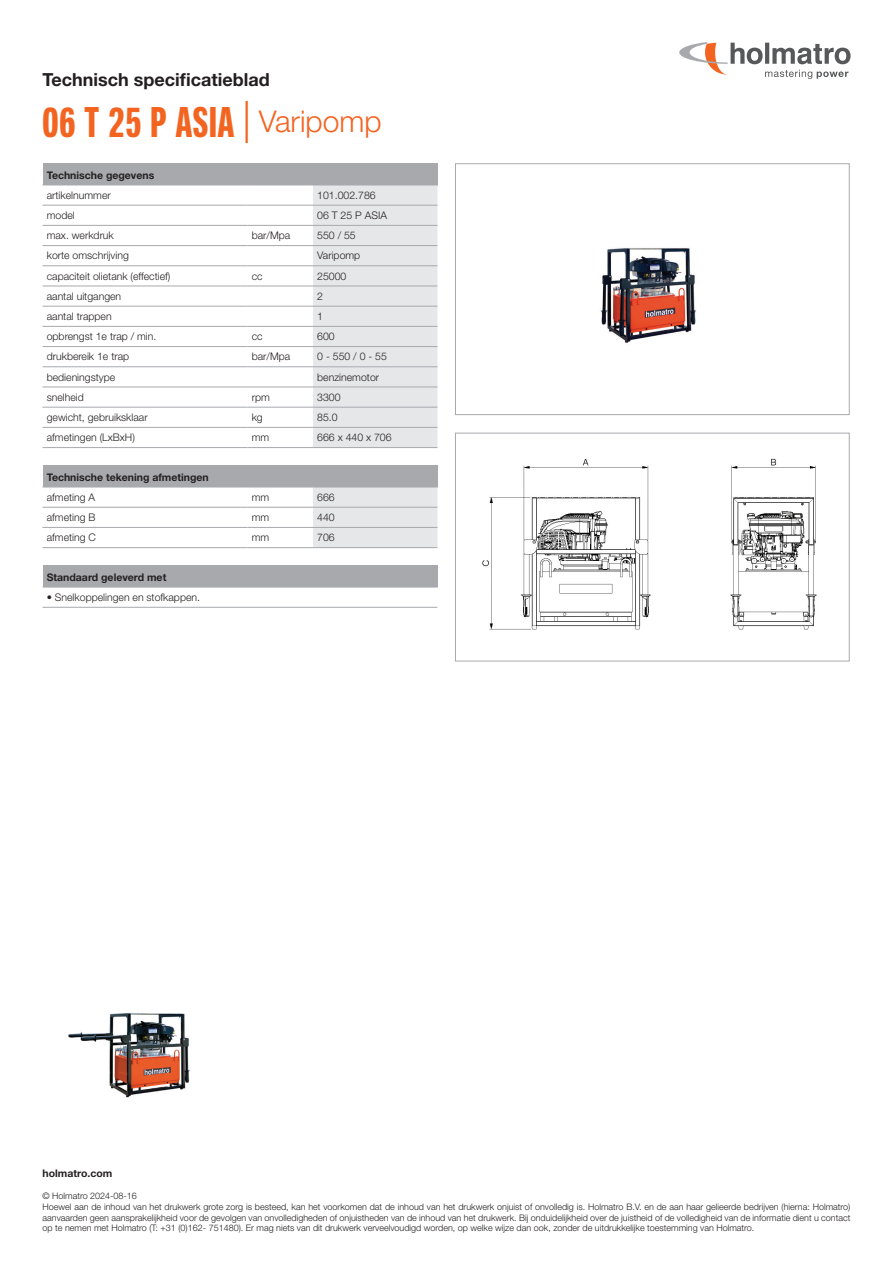
<style>
.page{position:relative;width:893px;height:1263px;background:#fff}
.page>*{position:absolute;margin:0;border:0;box-sizing:border-box;transform-origin:0 0}
.t1{font:700 42px "Neue Helvetica Pro 79 Cm";letter-spacing:.02em;color:#f36421}
.t2{font:700 18px "Helvetica Neue LT Std";color:#231f20}
.t3{font:300 10.5px "Helvetica Neue LT Std";color:#231f20}
.t4{font:700 10.5px "Helvetica Neue LT Std";color:#231f20}
.t5{font:300 9px/10.8px "Helvetica Neue LT Std";color:#231f20}
.s1{font-family:"Helvetica Neue LT Std";font-weight:300}
.s2{font-family:"Helvetica Neue LT Std";font-weight:300;font-size:30px}
</style>
<div class="page">
<svg style="left:679px;top:42px;width:171px;height:37px"></svg>
<div style="left:43px;top:164px;width:394px;height:21px;background:#a8a9ad"></div>
<svg style="left:313px;top:164px;width:125px;height:284px;background:#e0e1e3"></svg>
<hr style="left:43px;top:185px;width:204px;height:1px;background:#a8a9ad">
<hr style="left:247px;top:185px;width:66px;height:1px;background:#a8a9ad">
<hr style="left:313px;top:185px;width:125px;height:1px;background:#a8a9ad">
<hr style="left:43px;top:205px;width:204px;height:1px;background:#a8a9ad">
<hr style="left:247px;top:205px;width:66px;height:1px;background:#a8a9ad">
<hr style="left:313px;top:205px;width:124px;height:1px;background:#a8a9ad">
<hr style="left:43px;top:225px;width:204px;height:1px;background:#a8a9ad">
<hr style="left:247px;top:225px;width:66px;height:1px;background:#a8a9ad">
<hr style="left:313px;top:225px;width:124px;height:1px;background:#a8a9ad">
<hr style="left:43px;top:245px;width:204px;height:1px;background:#a8a9ad">
<hr style="left:247px;top:245px;width:66px;height:1px;background:#a8a9ad">
<hr style="left:313px;top:245px;width:124px;height:1px;background:#a8a9ad">
<hr style="left:43px;top:265px;width:204px;height:1px;background:#a8a9ad">
<hr style="left:247px;top:265px;width:66px;height:1px;background:#a8a9ad">
<hr style="left:313px;top:265px;width:124px;height:1px;background:#a8a9ad">
<hr style="left:43px;top:286px;width:204px;height:1px;background:#a8a9ad">
<hr style="left:247px;top:286px;width:66px;height:1px;background:#a8a9ad">
<hr style="left:313px;top:286px;width:124px;height:1px;background:#a8a9ad">
<hr style="left:43px;top:306px;width:204px;height:1px;background:#a8a9ad">
<hr style="left:247px;top:306px;width:66px;height:1px;background:#a8a9ad">
<hr style="left:313px;top:306px;width:124px;height:1px;background:#a8a9ad">
<hr style="left:43px;top:326px;width:204px;height:1px;background:#a8a9ad">
<hr style="left:247px;top:326px;width:66px;height:1px;background:#a8a9ad">
<hr style="left:313px;top:326px;width:124px;height:1px;background:#a8a9ad">
<hr style="left:43px;top:346px;width:204px;height:1px;background:#a8a9ad">
<hr style="left:247px;top:346px;width:66px;height:1px;background:#a8a9ad">
<hr style="left:313px;top:346px;width:124px;height:1px;background:#a8a9ad">
<hr style="left:43px;top:366px;width:204px;height:1px;background:#a8a9ad">
<hr style="left:247px;top:366px;width:66px;height:1px;background:#a8a9ad">
<hr style="left:313px;top:366px;width:124px;height:1px;background:#a8a9ad">
<hr style="left:43px;top:387px;width:204px;height:1px;background:#a8a9ad">
<hr style="left:247px;top:387px;width:66px;height:1px;background:#a8a9ad">
<hr style="left:313px;top:387px;width:124px;height:1px;background:#a8a9ad">
<hr style="left:43px;top:407px;width:204px;height:1px;background:#a8a9ad">
<hr style="left:247px;top:407px;width:66px;height:1px;background:#a8a9ad">
<hr style="left:313px;top:407px;width:124px;height:1px;background:#a8a9ad">
<hr style="left:43px;top:447px;width:204px;height:1px;background:#a8a9ad">
<hr style="left:43px;top:427px;width:204px;height:1px;background:#a8a9ad">
<hr style="left:247px;top:447px;width:66px;height:1px;background:#a8a9ad">
<hr style="left:247px;top:427px;width:66px;height:1px;background:#a8a9ad">
<hr style="left:313px;top:447px;width:124px;height:1px;background:#a8a9ad">
<hr style="left:313px;top:427px;width:124px;height:1px;background:#a8a9ad">
<div style="left:43px;top:466px;width:394px;height:21px;background:#a8a9ad"></div>
<svg style="left:313px;top:466px;width:125px;height:82px"></svg>
<hr style="left:43px;top:487px;width:204px;height:1px;background:#a8a9ad">
<hr style="left:247px;top:487px;width:66px;height:1px;background:#a8a9ad">
<hr style="left:313px;top:487px;width:125px;height:1px;background:#a8a9ad">
<hr style="left:43px;top:507px;width:204px;height:1px;background:#a8a9ad">
<hr style="left:247px;top:507px;width:66px;height:1px;background:#a8a9ad">
<hr style="left:313px;top:507px;width:124px;height:1px;background:#a8a9ad">
<hr style="left:43px;top:547px;width:204px;height:1px;background:#a8a9ad">
<hr style="left:43px;top:527px;width:204px;height:1px;background:#a8a9ad">
<hr style="left:247px;top:547px;width:66px;height:1px;background:#a8a9ad">
<hr style="left:247px;top:527px;width:66px;height:1px;background:#a8a9ad">
<hr style="left:313px;top:547px;width:124px;height:1px;background:#a8a9ad">
<hr style="left:313px;top:527px;width:124px;height:1px;background:#a8a9ad">
<div style="left:43px;top:566px;width:394px;height:21px;background:#a8a9ad"></div>
<svg style="left:437px;top:566px;width:1px;height:21px"></svg>
<hr style="left:43px;top:607px;width:394px;height:1px;background:#a8a9ad">
<hr style="left:43px;top:587px;width:395px;height:1px;background:#a8a9ad">
<img style="left:68px;top:1012px;width:122px;height:86px">
<img style="left:482px;top:458px;width:335px;height:172px">
<div style="left:455px;top:433px;width:394px;height:228px;border:1px solid #a8a9ad"></div>
<img style="left:600px;top:248px;width:96px;height:95px">
<div style="left:455px;top:164px;width:394px;height:251px;border:1px solid #a8a9ad"></div>
<h2 class="t2" style="left:43px;top:68px;width:229px">Technisch specificatieblad</h2>
<h1 class="t1" style="left:43px;top:97px;width:341px">06 T 25 P ASIA <span class="s1">|</span> <span class="s2">Varipomp</span></h1>
<p class="t4" style="left:47px;top:168px;width:109px">Technische gegevens</p>
<p class="t3" style="left:47px;top:189px;width:65px">artikelnummer</p>
<p class="t3" style="left:317px;top:189px;width:60px">101.002.786</p>
<p class="t3" style="left:47px;top:209px;width:30px">model</p>
<p class="t3" style="left:317px;top:209px;width:71px">06 T 25 P ASIA</p>
<p class="t3" style="left:47px;top:229px;width:69px">max. werkdruk</p>
<p class="t3" style="left:252px;top:229px;width:40px">bar/Mpa</p>
<p class="t3" style="left:317px;top:229px;width:40px">550 / 55</p>
<p class="t3" style="left:47px;top:249px;width:84px">korte omschrijving</p>
<p class="t3" style="left:317px;top:249px;width:44px">Varipomp</p>
<p class="t3" style="left:47px;top:269px;width:125px">capaciteit olietank (effectief)</p>
<p class="t3" style="left:252px;top:269px;width:12px">cc</p>
<p class="t3" style="left:317px;top:269px;width:31px">25000</p>
<p class="t3" style="left:47px;top:290px;width:76px">aantal uitgangen</p>
<p class="t3" style="left:317px;top:290px;width:7px">2</p>
<p class="t3" style="left:47px;top:310px;width:66px">aantal trappen</p>
<p class="t3" style="left:317px;top:310px;width:7px">1</p>
<p class="t3" style="left:47px;top:330px;width:111px">opbrengst 1e trap / min.</p>
<p class="t3" style="left:252px;top:330px;width:12px">cc</p>
<p class="t3" style="left:317px;top:330px;width:19px">600</p>
<p class="t3" style="left:47px;top:350px;width:84px">drukbereik 1e trap</p>
<p class="t3" style="left:252px;top:350px;width:40px">bar/Mpa</p>
<p class="t3" style="left:317px;top:350px;width:71px">0 - 550 / 0 - 55</p>
<p class="t3" style="left:47px;top:370px;width:70px">bedieningstype</p>
<p class="t3" style="left:317px;top:370px;width:63px">benzinemotor</p>
<p class="t3" style="left:47px;top:391px;width:39px">snelheid</p>
<p class="t3" style="left:252px;top:391px;width:20px">rpm</p>
<p class="t3" style="left:317px;top:391px;width:25px">3300</p>
<p class="t3" style="left:47px;top:411px;width:102px">gewicht, gebruiksklaar</p>
<p class="t3" style="left:252px;top:411px;width:13px">kg</p>
<p class="t3" style="left:317px;top:411px;width:22px">85.0</p>
<p class="t3" style="left:47px;top:431px;width:90px">afmetingen (LxBxH)</p>
<p class="t3" style="left:252px;top:431px;width:19px">mm</p>
<p class="t3" style="left:317px;top:431px;width:76px">666 x 440 x 706</p>
<p class="t4" style="left:47px;top:470px;width:163px">Technische tekening afmetingen</p>
<p class="t3" style="left:47px;top:491px;width:50px">afmeting A</p>
<p class="t3" style="left:252px;top:491px;width:19px">mm</p>
<p class="t3" style="left:317px;top:491px;width:19px">666</p>
<p class="t3" style="left:47px;top:511px;width:50px">afmeting B</p>
<p class="t3" style="left:252px;top:511px;width:19px">mm</p>
<p class="t3" style="left:317px;top:511px;width:19px">440</p>
<p class="t3" style="left:47px;top:531px;width:51px">afmeting C</p>
<p class="t3" style="left:252px;top:531px;width:19px">mm</p>
<p class="t3" style="left:317px;top:531px;width:19px">706</p>
<p class="t4" style="left:47px;top:570px;width:121px">Standaard geleverd met</p>
<p class="t3" style="left:47px;top:591px;width:155px">• Snelkoppelingen en stofkappen.</p>
<p class="t4" style="left:43px;top:1167px;width:71px">holmatro.com</p>
<p class="t5" style="left:43px;top:1190px;width:809px">© Holmatro 2024-08-16<br>Hoewel aan de inhoud van het drukwerk grote zorg is besteed, kan het voorkomen dat de inhoud van het drukwerk onjuist of onvolledig is. Holmatro B.V. en de aan haar gelieerde bedrijven (hierna: Holmatro) aanvaarden geen aansprakelijkheid voor de gevolgen van onvolledigheden of onjuistheden van de inhoud van het drukwerk. Bij onduidelijkheid over de juistheid of de volledigheid van de informatie dient u contact op te nemen met Holmatro (T: +31 (0)162- 751480). Er mag niets van dit drukwerk verveelvoudigd worden, op welke wijze dan ook, zonder de uitdrukkelijke toestemming van Holmatro.</p>
</div>
